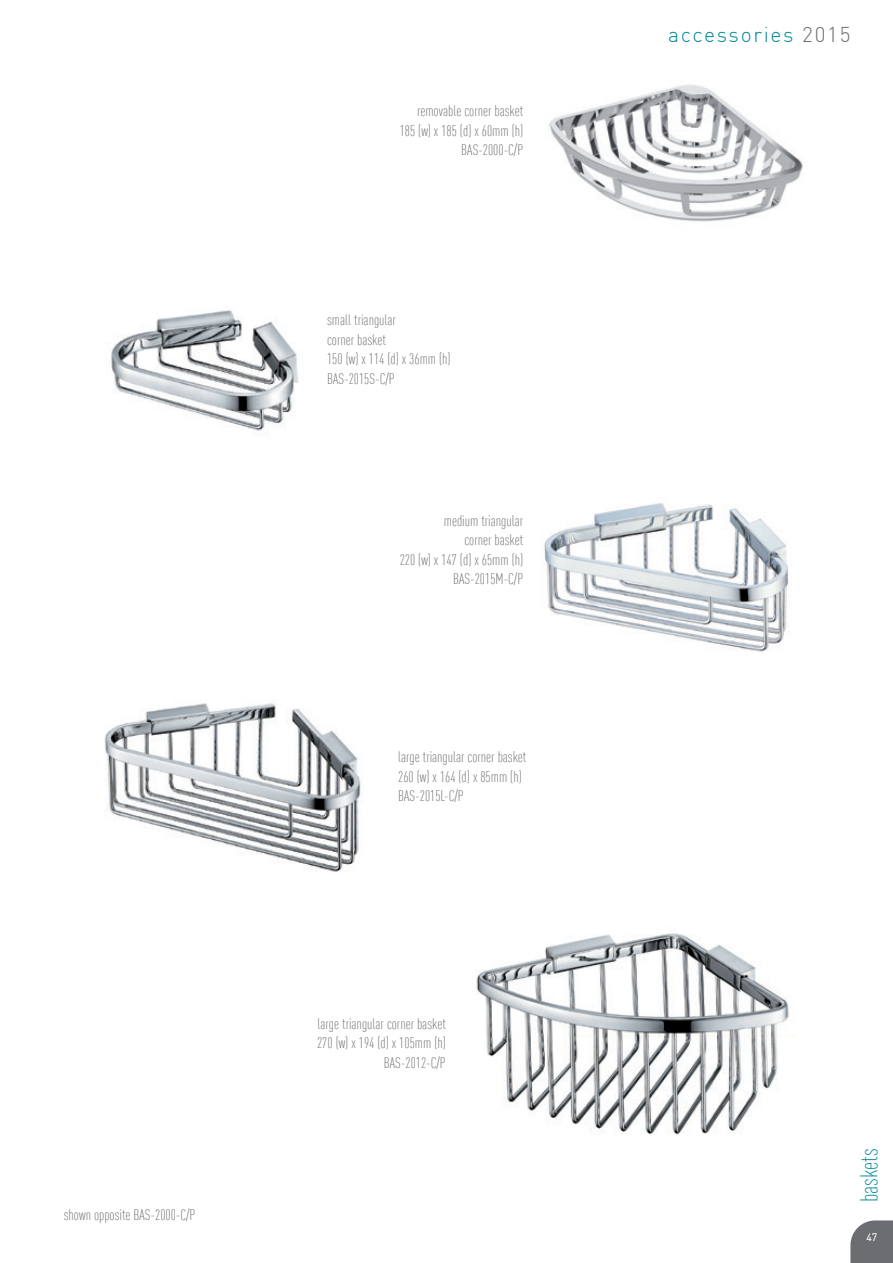
<style>
.page{position:relative;width:893px;height:1263px;background:#fff}
.page>*{position:absolute;margin:0;border:0;box-sizing:border-box;transform-origin:0 0}
.t1{font:300 condensed 24px "DIN Offc";color:#008a97}
.t2{font:300 21px "DIN";letter-spacing:.08em;color:#008a97}
.t3{font:300 condensed 15px/19.5px "DIN Offc";color:#6c6d70;text-align:right}
.t4{font:300 10.5px "DIN";color:#fff}
.s1{color:#6c6d70}
</style>
<div class="page">
<svg style="left:850px;top:1220px;width:43px;height:43px"></svg>
<img style="left:111px;top:310px;width:188px;height:121px">
<img style="left:544px;top:503px;width:245px;height:149px">
<img style="left:104px;top:703px;width:257px;height:169px">
<img style="left:476px;top:933px;width:318px;height:202px">
<img style="left:549px;top:84px;width:254px;height:138px">
<p class="t3" style="left:64px;top:1205px;width:133px">shown opposite BAS-2000-C/P</p>
<p class="t3" style="left:400px;top:101px;width:125px">removable corner basket<br>185 (w) x 185 (d) x 60mm (h)<br>BAS-2000-C/P</p>
<p class="t3" style="left:327px;top:310px;width:125px;text-align:left">small triangular<br>corner basket<br>150 (w) x 114 (d) x 36mm (h)<br>BAS-2015S-C/P</p>
<p class="t3" style="left:400px;top:511px;width:125px">medium triangular<br>corner basket<br>220 (w) x 147 (d) x 65mm (h)<br>BAS-2015M-C/P</p>
<p class="t3" style="left:398px;top:747px;width:130px;text-align:left">large triangular corner basket<br>260 (w) x 164 (d) x 85mm (h)<br>BAS-2015L-C/P</p>
<p class="t3" style="left:317px;top:1014px;width:130px">large triangular corner basket<br>270 (w) x 194 (d) x 105mm (h)<br>BAS-2012-C/P</p>
<h2 class="t2" style="left:668px;top:21px;width:184px">accessories <span class="s1">2015</span></h2>
<h1 class="t1" style="left:855px;top:1202px;width:55px;rotate:-90deg">baskets</h1>
<p class="t4" style="left:866px;top:1231px;width:12px">47</p>
</div>
